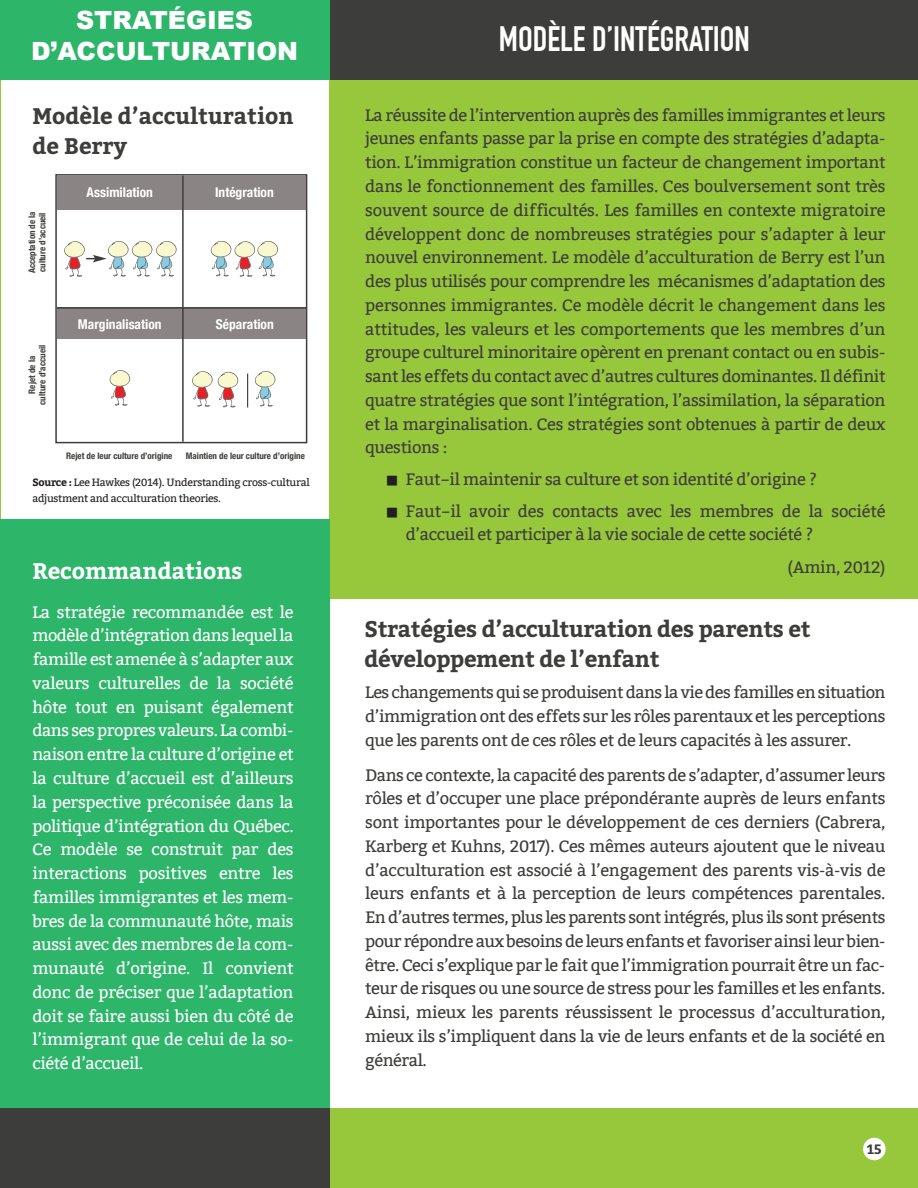
<style>
.page{position:relative;width:918px;height:1188px;background:#fff}
.page>*{position:absolute;margin:0;border:0;box-sizing:border-box;transform-origin:0 0}
.t1{font:700 34.5px "DIN Condensed";color:#fff}
.t2{font:900 25.05px/30.2px "Arial";color:#fff;text-align:center}
.t3{font:700 22.5px/30px "Bitter";letter-spacing:-.015em;color:#3d3d3b}
.t4{font:700 22.5px "Bitter";color:#fff}
.t5{font:16.5px/23.7px "Bitter";letter-spacing:-.02em;color:#3d3d3b;text-align:justify}
.t6{font:16.5px/23.7px "Bitter";letter-spacing:-.015em;color:#fff;text-align:justify}
.t7{font:700 condensed 13.5px "Helvetica Neue";color:#fff}
.t8{font:700 13.5px "Bitter";color:#3d3d3b}
.t9{font:10.5px/15.5px "Bitter";letter-spacing:-.025em;color:#231f20}
.t10{font:700 condensed 9px/10.5px "Helvetica Neue";color:#3d3d3b}
.s1{font-weight:700}
.s2{font-family:"Menlo";font-style:italic;color:#231f20}
.s3{font-family:"Lucida Grande"}
</style>
<div class="page">
<hr style="left:0;top:74px;width:1px;height:548px;background:#97c83c">
<div style="left:330px;top:74px;width:588px;height:525px;background:#97c83c"></div>
<div style="left:0;top:520px;width:330px;height:602px;background:#2db56a"></div>
<div style="left:309px;top:1108px;width:609px;height:80px;background:#97c83c"></div>
<div style="left:0;top:0;width:330px;height:80px;background:#2db56a"></div>
<div style="left:330px;top:0;width:588px;height:80px;background:#3d3d3b"></div>
<div style="left:863px;top:1138px;width:23px;height:22px;background:#fff;border-radius:50%"></div>
<div style="left:0;top:1108px;width:329px;height:80px;background:#3d3d3b"></div>
<div style="left:55px;top:174px;width:252px;height:269px;border:2px solid #3d3d3b"></div>
<div style="left:57px;top:307px;width:249px;height:32px;background:#8a8584"></div>
<div style="left:57px;top:177px;width:249px;height:33px;background:#8a8584"></div>
<svg style="left:210px;top:241px;width:68px;height:36px"></svg>
<svg style="left:64px;top:241px;width:113px;height:36px"></svg>
<svg style="left:110px;top:370px;width:21px;height:36px"></svg>
<svg style="left:192px;top:371px;width:47px;height:36px"></svg>
<svg style="left:254px;top:371px;width:21px;height:36px"></svg>
<hr style="left:247px;top:374px;width:1px;height:33px;background:#231f20">
<hr style="left:182px;top:176px;width:2px;height:266px;background:#3d3d3b">
<hr style="left:57px;top:307px;width:250px;height:2px;background:#3d3d3b">
<h2 class="t2" style="left:31px;top:4px;width:269px">STRATÉGIES<br>D’ACCULTURATION</h2>
<h3 class="t3" style="left:32px;top:99px;width:263px">Modèle d’acculturation de Berry</h3>
<p class="t10" style="left:26px;top:273px;width:64px;rotate:-90deg">Acceptation de la culture d’accueil</p>
<p class="t10" style="left:26px;top:405px;width:61px;text-align:center;rotate:-90deg">Rejet de la culture d’accueil</p>
<p class="t7" style="left:87px;top:184px;width:68px">Assimilation</p>
<p class="t7" style="left:215px;top:184px;width:60px">Intégration</p>
<p class="t7" style="left:78px;top:316px;width:85px">Marginalisation</p>
<p class="t7" style="left:216px;top:316px;width:59px">Séparation</p>
<p class="t10" style="left:66px;top:450px;width:108px">Rejet de leur culture d’origine</p>
<p class="t10" style="left:186px;top:450px;width:121px">Maintien de leur culture d’origine</p>
<p class="t9" style="left:32px;top:475px;width:279px"><span class="s1">Source :</span> Lee Hawkes (2014). Understanding cross-cultural adjustment and acculturation theories.</p>
<h1 class="t1" style="left:499px;top:26px;width:253px">MODÈLE D’INTÉGRATION</h1>
<p class="t5" style="left:365px;top:103px;width:522px">La réussite de l’intervention auprès des familles immigrantes et leurs jeunes enfants passe par la prise en compte des stratégies d’adapta&shy;tion. L’immigration constitue un facteur de changement important dans le fonctionnement des familles. Ces boulversement sont très souvent source de difficultés. Les familles en contexte migratoire développent donc de nombreuses stratégies pour s’adapter à leur nouvel environnement. Le modèle d’acculturation de Berry est l’un des plus utilisés pour comprendre les mécanismes d’adaptation des personnes immigrantes. Ce modèle décrit le changement dans les attitudes, les valeurs et les comportements que les membres d’un groupe culturel minoritaire opèrent en prenant contact ou en subis&shy;sant les effets du contact avec d’autres cultures dominantes. Il définit quatre stratégies que sont l’intégration, l’assimilation, la séparation et la marginalisation. Ces stratégies sont obtenues à partir de deux questions :</p>
<p class="t5" style="left:387px;top:468px;width:432px"><span class="s2">■</span> Faut<span class="s3">‐</span>il maintenir sa culture et son identité d’origine ?</p>
<p class="t5" style="left:406px;top:499px;width:481px;text-indent:-19px"><span class="s2">■</span> Faut<span class="s3">‐</span>il avoir des contacts avec les membres de la société d’accueil et participer à la vie sociale de cette société ?</p>
<h3 class="t4" style="left:32px;top:554px;width:212px">Recommandations</h3>
<p class="t5" style="left:788px;top:555px;width:99px">(Amin, 2012)</p>
<p class="t6" style="left:32px;top:600px;width:263px">La stratégie recommandée est le modèle d’intégration dans lequel la famille est amenée à s’adapter aux valeurs culturelles de la société hôte tout en puisant également dans ses propres valeurs. La combi&shy;naison entre la culture d’origine et la culture d’accueil est d’ailleurs la perspective préconisée dans la politique d’intégration du Québec.<br>Ce modèle se construit par des interactions positives entre les familles immigrantes et les mem&shy;bres de la communauté hôte, mais aussi avec des membres de la com&shy;munauté d’origine. Il convient donc de préciser que l’adaptation doit se faire aussi bien du côté de l’immigrant que de celui de la so&shy;ciété d’accueil.</p>
<h3 class="t3" style="left:364px;top:612px;width:448px">Stratégies d’acculturation des parents et développement de l’enfant</h3>
<p class="t5" style="left:365px;top:681px;width:522px">Les changements qui se produisent dans la vie des familles en situation d’immigration ont des effets sur les rôles parentaux et les perceptions que les parents ont de ces rôles et de leurs capacités à les assurer.</p>
<p class="t5" style="left:365px;top:763px;width:522px">Dans ce contexte, la capacité des parents de s’adapter, d’assumer leurs rôles et d’occuper une place prépondérante auprès de leurs enfants sont importantes pour le développement de ces derniers (Cabrera, Karberg et Kuhns, 2017). Ces mêmes auteurs ajoutent que le niveau d’acculturation est associé à l’engagement des parents vis-à-vis de leurs enfants et à la perception de leurs compétences parentales.<br>En d’autres termes, plus les parents sont intégrés, plus ils sont présents pour répondre aux besoins de leurs enfants et favoriser ainsi leur bien&shy;être. Ceci s’explique par le fait que l’immigration pourrait être un fac&shy;teur de risques ou une source de stress pour les familles et les enfants.<br>Ainsi, mieux les parents réussissent le processus d’acculturation, mieux ils s’impliquent dans la vie de leurs enfants et de la société en général.</p>
<p class="t8" style="left:867px;top:1139px;width:16px">15</p>
</div>
